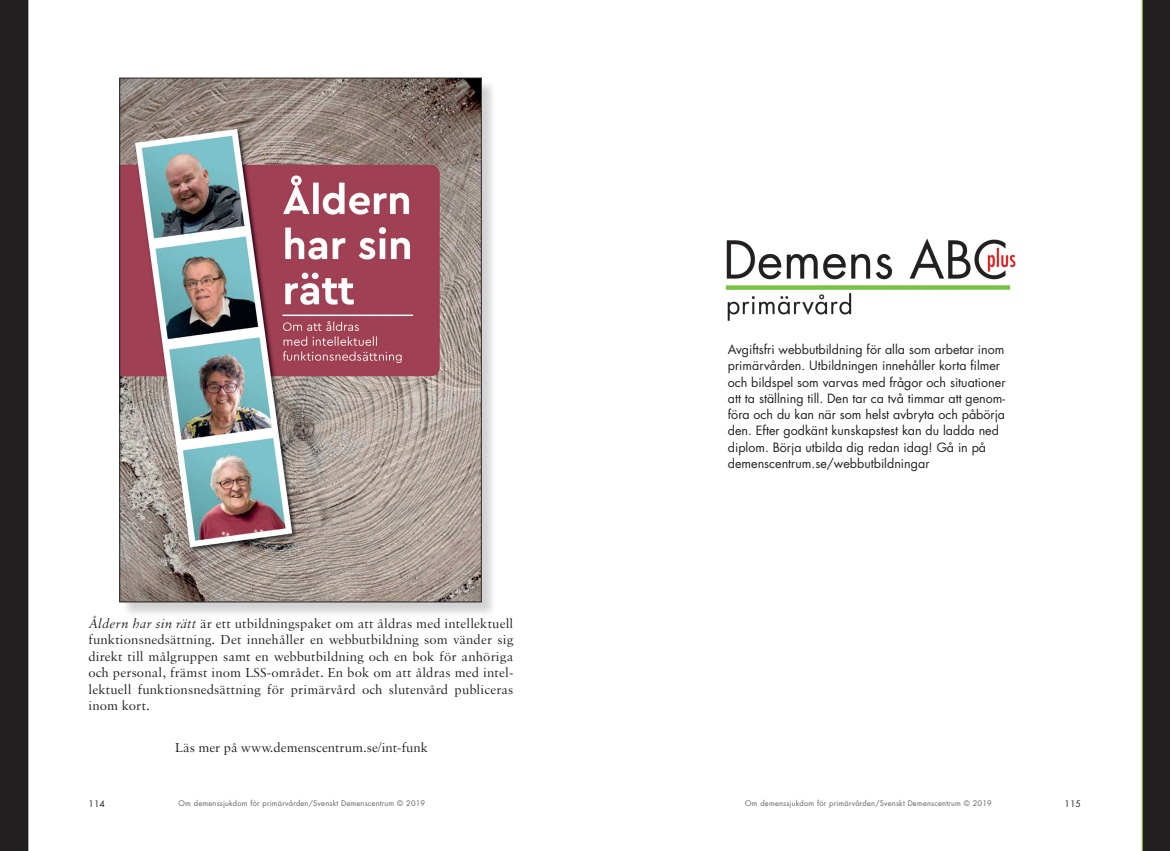
<style>
.page{position:relative;width:1170px;height:851px;background:#fff}
.page>*{position:absolute;margin:0;border:0;box-sizing:border-box;transform-origin:0 0}
.t1{font:13.75px/16.5px "Sabon";color:#231f20;text-align:justify}
.t2{font:12.5px/16.2px "Futura";color:#231f20}
.t3{font:8.75px "Futura";letter-spacing:.01em;color:#231f20}
.t4{font:7.5px "Futura";letter-spacing:.025em;color:#636366}
.s1{font-style:italic}
</style>
<div class="page">
<img style="left:725px;top:238px;width:291px;height:83px">
<div style="left:121px;top:80px;width:376px;height:537px;background:#231f20;opacity:.2"></div>
<img style="left:122px;top:80px;width:357px;height:520px">
<div style="left:0;top:0;width:28px;height:850px;background:#231f20"></div>
<svg style="left:1141px;top:0;width:28px;height:850px;background:#2b2b26"></svg>
<p class="t1" style="left:88px;top:615px;width:426px"><span class="s1">Åldern har sin rätt</span> är ett utbildningspaket om att åldras med intellektuell funktionsnedsättning. Det innehåller en webbutbildning som vänder sig direkt till målgruppen samt en webbutbildning och en bok för anhöriga och personal, främst inom LSS-området. En bok om att åldras med intel&shy;lektuell funktionsnedsättning för primärvård och slutenvård publiceras inom kort.</p>
<p class="t1" style="left:175px;top:738px;width:254px">Läs mer på www.demenscentrum.se/int-funk</p>
<p class="t2" style="left:727px;top:341px;width:279px">Avgiftsfri webbutbildning för alla som arbetar inom primärvården. Utbildningen innehåller korta filmer och bildspel som varvas med frågor och situationer att ta ställning till. Den tar ca två timmar att genom&shy;föra och du kan när som helst avbryta och påbörja den. Efter godkänt kunskapstest kan du ladda ned diplom. Börja utbilda dig redan idag! Gå in på demenscentrum.se/webbutbildningar</p>
<p class="t3" style="left:89px;top:798px;width:18px">114</p>
<p class="t4" style="left:178px;top:798px;width:248px">Om demenssjukdom för primärvården/Svenskt Demenscentrum © 2019</p>
<p class="t4" style="left:745px;top:798px;width:248px">Om demenssjukdom för primärvården/Svenskt Demenscentrum © 2019</p>
<p class="t3" style="left:1064px;top:798px;width:18px">115</p>
</div>
